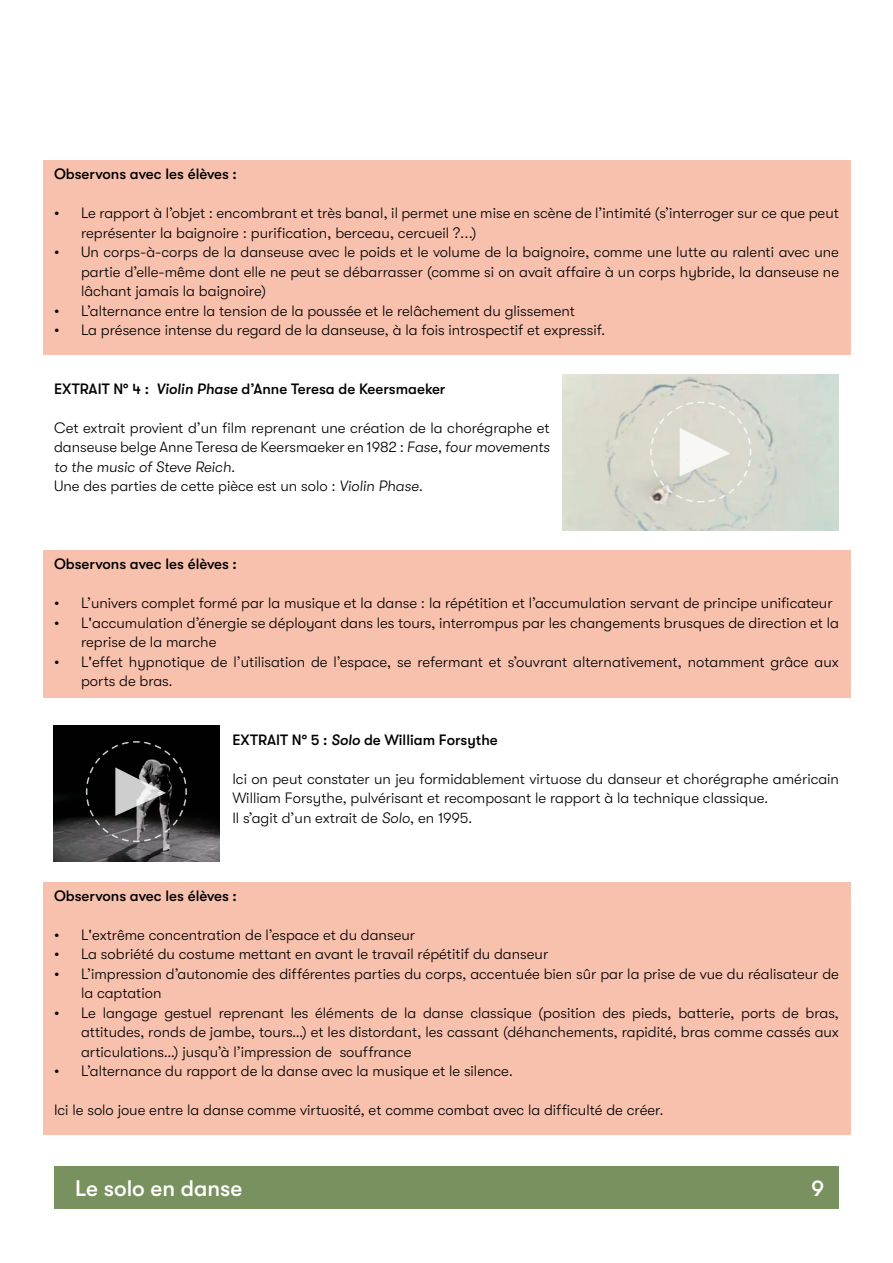
<style>
.page{position:relative;width:893px;height:1263px;background:#fff}
.page>*{position:absolute;margin:0;border:0;box-sizing:border-box;transform-origin:0 0}
.t1{font:500 22.5px "GT Walsheim";color:#fff}
.t2{font:300 15px/19.5px "GT Walsheim";color:#000}
.t3{font:500 15px "GT Walsheim";color:#000}
.s1{font-style:italic}
</style>
<div class="page">
<div style="left:54px;top:1166px;width:785px;height:43px;background:#78915f"></div>
<div style="left:43px;top:550px;width:807px;height:147px;background:#f8c1ad"></div>
<div style="left:43px;top:882px;width:807px;height:253px;background:#f8c1ad"></div>
<div style="left:43px;top:160px;width:807px;height:194px;background:#f8c1ad"></div>
<img style="left:563px;top:374px;width:276px;height:156px">
<img style="left:53px;top:725px;width:167px;height:137px">
<svg style="left:85px;top:740px;width:103px;height:103px;background:#3b3b3b"></svg>
<svg style="left:649px;top:401px;width:103px;height:102px;background:#dbdad0"></svg>
<p class="t3" style="left:54px;top:165px;width:184px">Observons avec les élèves :</p>
<p class="t2" style="left:81px;top:203px;width:759px;text-indent:-27px">• Le rapport à l’objet : encombrant et très banal, il permet une mise en scène de l’intimité (s’interroger sur ce que peut représenter la baignoire : purification, berceau, cercueil ?...)</p>
<p class="t2" style="left:81px;top:242px;width:760px;text-align:justify;text-indent:-27px">• Un corps-à-corps de la danseuse avec le poids et le volume de la baignoire, comme une lutte au ralenti avec une partie d’elle-même dont elle ne peut se débarrasser (comme si on avait affaire à un corps hybride, la danseuse ne lâchant jamais la baignoire)</p>
<p class="t2" style="left:54px;top:301px;width:522px">• L’alternance entre la tension de la poussée et le relâchement du glissement</p>
<p class="t2" style="left:54px;top:320px;width:553px">• La présence intense du regard de la danseuse, à la fois introspectif et expressif.</p>
<p class="t3" style="left:54px;top:380px;width:393px">EXTRAIT N° 4 : <span class="s1">Violin Phase</span> d’Anne Teresa de Keersmaeker</p>
<p class="t2" style="left:54px;top:418px;width:497px">Cet extrait provient d’un film reprenant une création de la chorégraphe et danseuse belge Anne Teresa de Keersmaeker en 1982 : <span class="s1">Fase, four movements to the music of Steve Reich</span>.<br>Une des parties de cette pièce est un solo : <span class="s1">Violin Phase</span>.</p>
<p class="t3" style="left:54px;top:555px;width:184px">Observons avec les élèves :</p>
<p class="t2" style="left:54px;top:593px;width:780px">• L’univers complet formé par la musique et la danse : la répétition et l’accumulation servant de principe unificateur</p>
<p class="t2" style="left:81px;top:613px;width:759px;text-indent:-27px">• L'accumulation d’énergie se déployant dans les tours, interrompus par les changements brusques de direction et la reprise de la marche</p>
<p class="t2" style="left:81px;top:652px;width:759px;text-indent:-27px">• L'effet hypnotique de l’utilisation de l’espace, se refermant et s’ouvrant alternativement, notamment grâce aux ports de bras.</p>
<p class="t3" style="left:232px;top:731px;width:267px">EXTRAIT N° 5 : <span class="s1">Solo</span> de William Forsythe</p>
<p class="t2" style="left:232px;top:769px;width:608px">Ici on peut constater un jeu formidablement virtuose du danseur et chorégraphe américain<br>William Forsythe, pulvérisant et recomposant le rapport à la technique classique.<br>Il s’agit d’un extrait de <span class="s1">Solo</span>, en 1995.</p>
<p class="t3" style="left:54px;top:887px;width:184px">Observons avec les élèves :</p>
<p class="t2" style="left:54px;top:925px;width:363px">• L'extrême concentration de l’espace et du danseur</p>
<p class="t2" style="left:54px;top:944px;width:496px">• La sobriété du costume mettant en avant le travail répétitif du danseur</p>
<p class="t2" style="left:81px;top:964px;width:759px;text-indent:-27px">• L’impression d’autonomie des différentes parties du corps, accentuée bien sûr par la prise de vue du réalisateur de la captation</p>
<p class="t2" style="left:81px;top:1003px;width:759px;text-align:justify;text-indent:-27px">• Le langage gestuel reprenant les éléments de la danse classique (position des pieds, batterie, ports de bras, attitudes, ronds de jambe, tours…) et les distordant, les cassant (déhanchements, rapidité, bras comme cassés aux articulations…) jusqu’à l’impression de souffrance</p>
<p class="t2" style="left:54px;top:1061px;width:460px">• L’alternance du rapport de la danse avec la musique et le silence.</p>
<p class="t2" style="left:54px;top:1100px;width:611px">Ici le solo joue entre la danse comme virtuosité, et comme combat avec la difficulté de créer.</p>
<h1 class="t1" style="left:75px;top:1176px;width:169px">Le solo en danse</h1>
<h1 class="t1" style="left:811px;top:1176px;width:14px">9</h1>
</div>
